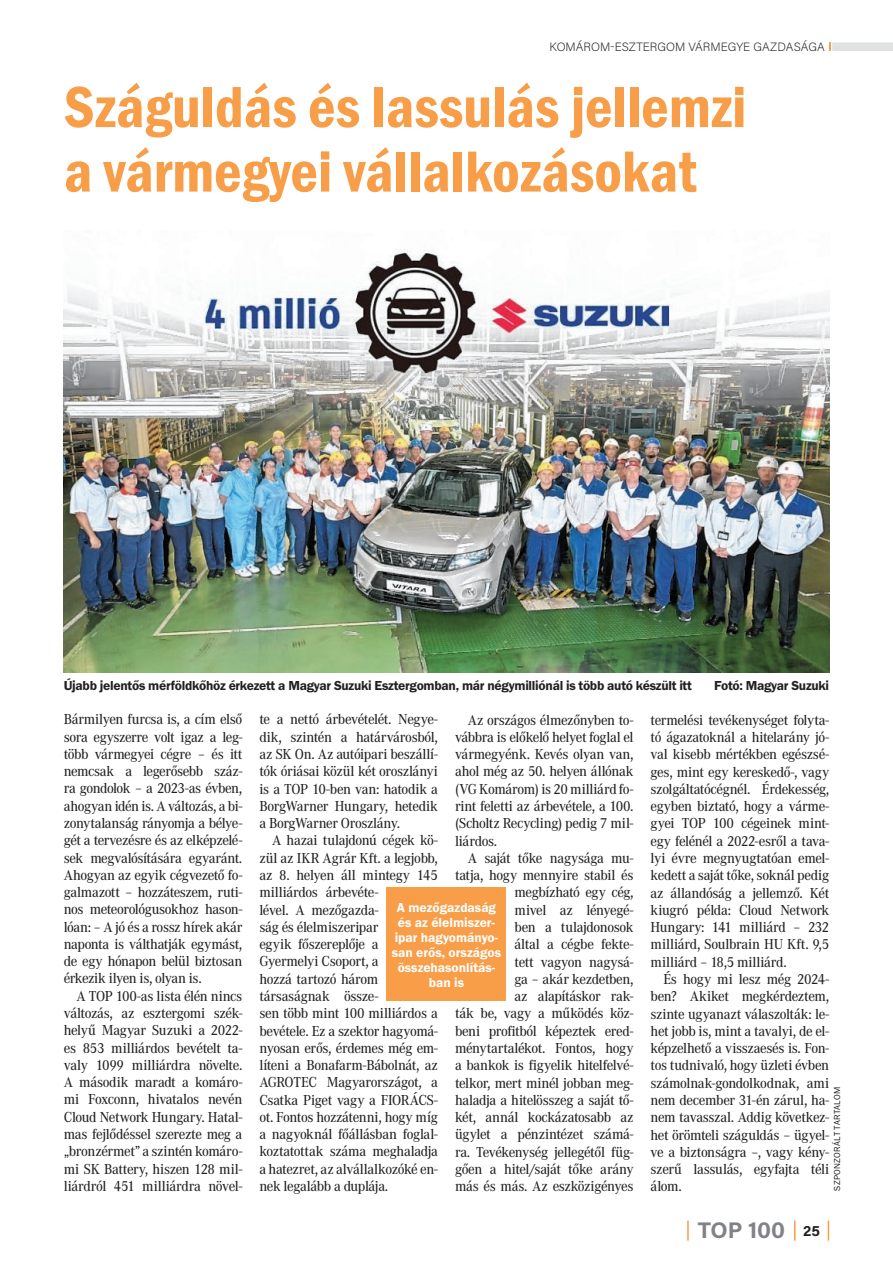
<style>
.page{position:relative;width:893px;height:1263px;background:#fff}
.page>*{position:absolute;margin:0;border:0;box-sizing:border-box;transform-origin:0 0}
.t1{font:600 condensed 60px/64.5px "Franklin Gothic";color:#f89d48}
.t2{font:700 22.65px "Acumin Pro";color:#808285}
.t3{font:15px/17.2px "Corporate A Med";letter-spacing:-.025em;color:#231f20;text-align:justify;scale:.95 1}
.t4{font:700 15px "Acumin Pro";color:#231f20}
.t5{font:13.5px "Franklin Gothic Dem";letter-spacing:-.02em;color:#231f20}
.t6{font:13.5px/15px "Franklin Gothic Dem";color:#fff;text-align:center}
.t7{font:200 12px "Acumin Pro";color:#231f20}
.t8{font:9px "Franklin Gothic Reg";letter-spacing:.03em;color:#231f20}
</style>
<div class="page">
<svg style="left:794px;top:1220px;width:1px;height:21px"></svg>
<svg style="left:828px;top:1220px;width:1px;height:21px"></svg>
<hr style="left:687px;top:1220px;width:2px;height:21px;background:#f89d48">
<div style="left:832px;top:42px;width:61px;height:9px;background:#e0e1e3"></div>
<svg style="left:829px;top:42px;width:2px;height:9px"></svg>
<img style="left:64px;top:249px;width:765px;height:423px">
<div style="left:387px;top:887px;width:119px;height:114px;background:#f89d48"></div>
<p class="t7" style="left:549px;top:38px;width:277px">KOMÁROM-ESZTERGOM VÁRMEGYE GAZDASÁGA</p>
<h1 class="t1" style="left:64px;top:74px;width:684px">Száguldás és lassulás jellemzi a vármegyei vállalkozásokat</h1>
<p class="t5" style="left:64px;top:678px;width:630px">Újabb jelentős mérföldkőhöz érkezett a Magyar Suzuki Esztergomban, már négymilliónál is több autó készült itt</p>
<p class="t5" style="left:714px;top:678px;width:116px">Fotó: Magyar Suzuki</p>
<p class="t3" style="left:64px;top:711px;width:190px">Bármilyen furcsa is, a cím első sora egyszerre volt igaz a leg&shy;több vármegyei cégre – és itt nemcsak a legerősebb száz&shy;ra gondolok – a 2023-as évben, ahogyan idén is. A változás, a bi&shy;zonytalanság rányomja a bélye&shy;gét a tervezésre és az elképzelé&shy;sek megvalósítására egyaránt.<br>Ahogyan az egyik cégvezető fo&shy;galmazott – hozzáteszem, ruti&shy;nos meteorológusokhoz hason&shy;lóan: – A jó és a rossz hírek akár naponta is válthatják egymást, de egy hónapon belül biztosan érkezik ilyen is, olyan is.</p>
<p class="t3" style="left:64px;top:987px;width:189px;text-indent:13px">A TOP 100-as lista élén nincs változás, az esztergomi szék&shy;helyű Magyar Suzuki a 2022- es 853 milliárdos bevételt ta&shy;valy 1099 milliárdra növelte.<br>A második maradt a komáro&shy;mi Foxconn, hivatalos nevén Cloud Network Hungary. Hatal&shy;mas fejlődéssel szerezte meg a „bronzérmet” a szintén komáro&shy;mi SK Battery, hiszen 128 mil&shy;liárdról 451 milliárdra növel-</p>
<p class="t3" style="left:259px;top:711px;width:189px">te a nettó árbevételét. Negye&shy;dik, szintén a határvárosból, az SK On. Az autóipari beszállí&shy;tók óriásai közül két oroszlányi is a TOP 10-ben van: hatodik a BorgWarner Hungary, hetedik a BorgWarner Oroszlány.</p>
<p class="t3" style="left:259px;top:832px;width:189px;text-align:left;text-indent:13px">A hazai tulajdonú cégek kö&shy;zül az IKR Agrár Kft. a legjobb, az 8. helyen áll mintegy 145 milliárdos árbevéte-<br>lével. A mezőgazda-<br>ság és élelmiszeripar<br>egyik főszereplője a<br>Gyermelyi Csoport, a<br>hozzá tartozó három társaságnak össze-<br>sen több mint 100 milliárdos a bevétele. Ez a szektor hagyomá&shy;nyosan erős, érdemes még em&shy;líteni a Bonafarm-Bábolnát, az<br>AGROTEC Magyarországot, a<br>Csatka Piget vagy a FIORÁCS&shy;ot. Fontos hozzátenni, hogy míg a nagyoknál főállásban foglal&shy;koztatottak száma meghaladja a hatezret, az alvállalkozóké en&shy;nek legalább a duplája.</p>
<p class="t3" style="left:455px;top:711px;width:189px;text-indent:13px">Az országos élmezőnyben to&shy;vábbra is előkelő helyet foglal el vármegyénk. Kevés olyan van, ahol még az 50. helyen állónak (VG Komárom) is 20 milliárd fo&shy;rint feletti az árbevétele, a 100. (Scholtz Recycling) pedig 7 mil&shy;liárdos.</p>
<p class="t3" style="left:455px;top:849px;width:189px;text-align:right">A saját tőke nagysága mu&shy;tatja, hogy mennyire stabil és megbízható egy cég,<br>mivel az lényegé-<br>ben a tulajdonosok<br>által a cégbe fekte-<br>tett vagyon nagysá-<br>ga – akár kezdetben,<br>az alapításkor rak-<br>ták be, vagy a működés köz&shy;beni profitból képeztek ered&shy;ménytartalékot. Fontos, hogy a bankok is figyelik hitelfelvé&shy;telkor, mert minél jobban meg&shy;haladja a hitelösszeg a saját tő&shy;két, annál kockázatosabb az ügylet a pénzintézet számá&shy;ra. Tevékenység jellegétől füg&shy;gően a hitel/saját tőke arány más és más. Az eszközigényes</p>
<p class="t6" style="left:392px;top:900px;width:111px">A mezőgazdaság és az élelmiszer&shy;ipar hagyományo&shy;san erős, országos összehasonlítás&shy;ban is</p>
<p class="t3" style="left:651px;top:711px;width:190px">termelési tevékenységet folyta&shy;tó ágazatoknál a hitelarány jó&shy;val kisebb mértékben egészsé&shy;ges, mint egy kereskedő-, vagy szolgáltatócégnél. Érdekesség, egyben biztató, hogy a várme&shy;gyei TOP 100 cégeinek mint&shy;egy felénél a 2022-esről a tava&shy;lyi évre megnyugtatóan emel&shy;kedett a saját tőke, soknál pedig az állandóság a jellemző. Két kiugró példa: Cloud Network Hungary: 141 milliárd – 232 milliárd, Soulbrain HU Kft. 9,5 milliárd – 18,5 milliárd.</p>
<p class="t3" style="left:651px;top:970px;width:189px;text-indent:13px">És hogy mi lesz még 2024- ben? Akiket megkérdeztem, szinte ugyanazt válaszolták: le&shy;het jobb is, mint a tavalyi, de el&shy;képzelhető a visszaesés is. Fon&shy;tos tudnivaló, hogy üzleti évben számolnak-gondolkodnak, ami nem december 31-én zárul, ha&shy;nem tavasszal. Addig következ&shy;het örömteli száguldás – ügyel&shy;ve a biztonságra –, vagy kény&shy;szerű lassulás, egyfajta téli álom.</p>
<p class="t8" style="left:832px;top:1190px;width:105px;rotate:-90deg">SZPONZORÁLT TARTALOM</p>
<h2 class="t2" style="left:698px;top:1214px;width:89px">TOP 100</h2>
<p class="t4" style="left:803px;top:1220px;width:18px">25</p>
</div>
